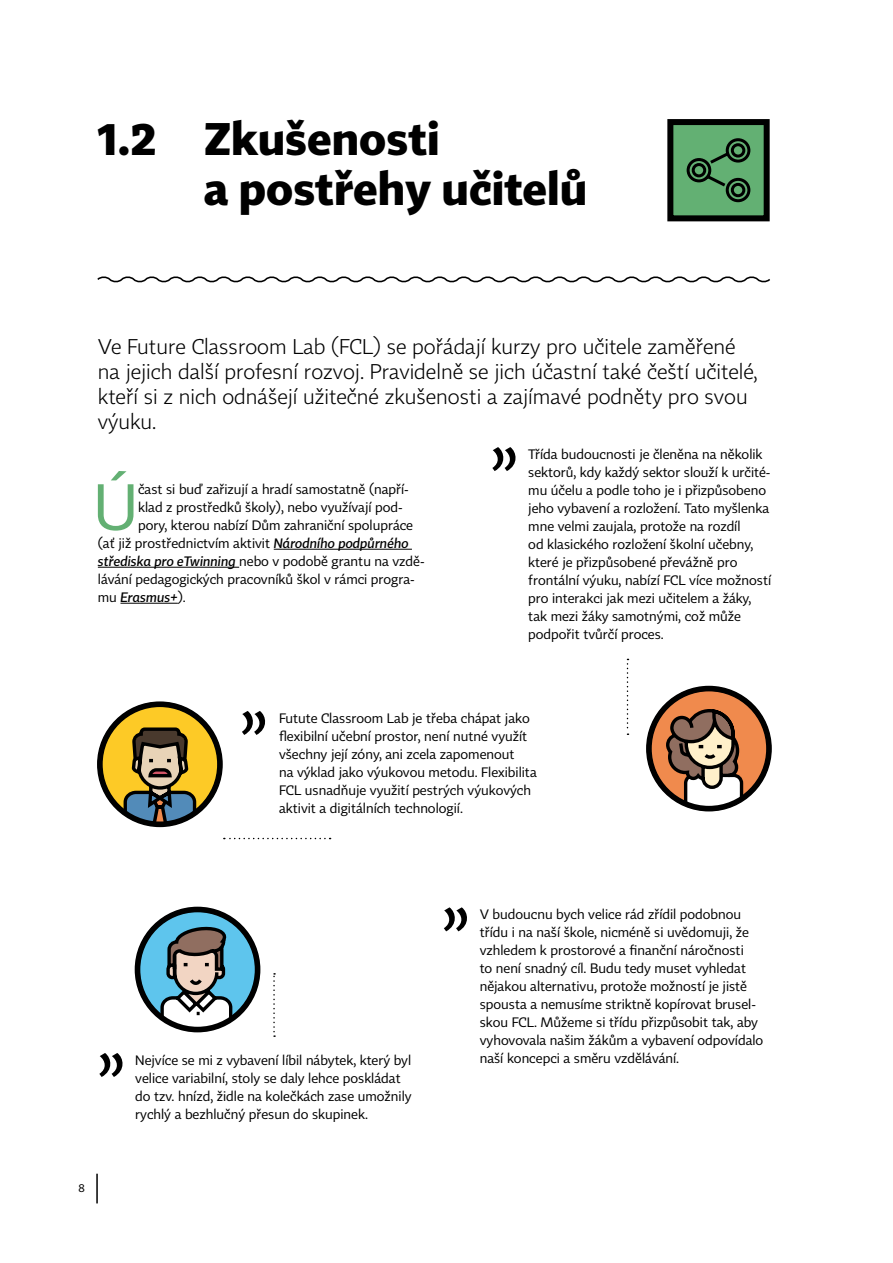
<style>
.page{position:relative;width:893px;height:1263px;background:#fff}
.page>*{position:absolute;margin:0;border:0;box-sizing:border-box;transform-origin:0 0}
.t1{font:72px "Tabac Sans";color:#000}
.t2{font:64.2px "Tabac Sans";color:#63b073}
.t3{font:700 45px/49.5px "Tabac Sans";color:#000}
.t4{font:300 21px/25.2px "Tabac Sans";color:#000}
.t5{font:13.5px/18px "Tabac Sans";color:#000}
.t6{font:italic 500 13.5px "Tabac Sans";color:#000}
.t7{font:11.25px "Tabac Sans";color:#000}
.s1{font-weight:500;font-style:italic}
.s2{font-weight:400;font-style:normal}
</style>
<div class="page">
<hr style="left:96px;top:1174px;width:2px;height:29px;background:#000">
<div style="left:667px;top:119px;width:103px;height:102px;background:#63b073;border:6px solid #000"></div>
<svg style="left:138px;top:909px;width:120px;height:120px;background:#50a9cb"></svg>
<svg style="left:159px;top:927px;width:75px;height:106px"></svg>
<div style="left:135px;top:907px;width:125px;height:125px;border:6px solid #000;border-radius:50%"></div>
<svg style="left:100px;top:704px;width:120px;height:120px;background:#daae20"></svg>
<div style="left:97px;top:701px;width:126px;height:126px;border:6px solid #000;border-radius:50%"></div>
<svg style="left:122px;top:726px;width:76px;height:101px;background:#877b50"></svg>
<svg style="left:649px;top:688px;width:120px;height:121px;background:#c97340"></svg>
<div style="left:646px;top:686px;width:126px;height:125px;border:6px solid #000;border-radius:50%"></div>
<svg style="left:664px;top:707px;width:81px;height:102px"></svg>
<svg style="left:224px;top:838px;width:107px;height:1px"></svg>
<svg style="left:273px;top:973px;width:2px;height:64px"></svg>
<svg style="left:627px;top:659px;width:1px;height:76px"></svg>
<hr style="left:274px;top:549px;width:138px;height:1px;background:#000">
<hr style="left:98px;top:567px;width:141px;height:1px;background:#000">
<hr style="left:120px;top:603px;width:58px;height:1px;background:#000">
<svg style="left:97px;top:276px;width:673px;height:7px"></svg>
<svg style="left:686px;top:138px;width:65px;height:65px"></svg>
<h3 class="t3" style="left:204px;top:114px;width:385px;text-indent:-106px">1.2 Zkušenosti<br>a postřehy učitelů</h3>
<h3 class="t4" style="left:98px;top:334px;width:661px">Ve Future Classroom Lab (FCL) se pořádají kurzy pro učitele zaměřené na jejich další profesní rozvoj. Pravidelně se jich účastní také čeští učitelé, kteří si z nich odnášejí užitečné zkušenosti a zajímavé podněty pro svou výuku.</h3>
<h2 class="t2" style="left:93px;top:468px;width:46px">Ú</h2>
<p class="t5" style="left:138px;top:480px;width:272px">čast si buď zařizují a hradí samostatně (napří-</p>
<p class="t5" style="left:138px;top:498px;width:266px">klad z prostředků školy), nebo využívají pod-</p>
<p class="t5" style="left:138px;top:516px;width:277px">pory, kterou nabízí Dům zahraniční spolupráce</p>
<p class="t5" style="left:98px;top:534px;width:312px">(ať již prostřednictvím aktivit <span class="s1">Národního podpůrného</span></p>
<p class="t5" style="left:98px;top:552px;width:328px"><span class="s1">střediska pro eTwinning</span> nebo v podobě grantu na vzdě-</p>
<p class="t5" style="left:98px;top:570px;width:318px">lávání pedagogických pracovníků škol v rámci progra-</p>
<p class="t6" style="left:98px;top:589px;width:89px"><span class="s2">mu</span> Erasmus+<span class="s2">).</span></p>
<h1 class="t1" style="left:491px;top:389px;width:29px">„</h1>
<p class="t5" style="left:528px;top:445px;width:244px">Třída budoucnosti je členěna na několik sektorů, kdy každý sektor slouží k určité&shy;mu účelu a podle toho je i přizpůsobeno jeho vybavení a rozložení. Tato myšlenka mne velmi zaujala, protože na rozdíl<br>od klasického rozložení školní učebny, které je přizpůsobené převážně pro frontální výuku, nabízí FCL více možností pro interakci jak mezi učitelem a žáky, tak mezi žáky samotnými, což může podpořit tvůrčí proces.</p>
<h1 class="t1" style="left:240px;top:653px;width:29px">„</h1>
<p class="t5" style="left:279px;top:709px;width:259px">Futute Classroom Lab je třeba chápat jako flexibilní učební prostor, není nutné využít všechny její zóny, ani zcela zapomenout<br>na výklad jako výukovou metodu. Flexibilita FCL usnadňuje využití pestrých výukových aktivit a digitálních technologií.</p>
<h1 class="t1" style="left:98px;top:995px;width:29px">„</h1>
<p class="t5" style="left:135px;top:1051px;width:278px">Nejvíce se mi z vybavení líbil nábytek, který byl velice variabilní, stoly se daly lehce poskládat do tzv. hnízd, židle na kolečkách zase umožnily rychlý a bezhlučný přesun do skupinek.</p>
<p class="t7" style="left:78px;top:1181px;width:8px">8</p>
<h1 class="t1" style="left:442px;top:849px;width:29px">„</h1>
<p class="t5" style="left:480px;top:906px;width:285px">V budoucnu bych velice rád zřídil podobnou třídu i na naší škole, nicméně si uvědomuji, že vzhledem k prostorové a finanční náročnosti<br>to není snadný cíl. Budu tedy muset vyhledat nějakou alternativu, protože možností je jistě spousta a nemusíme striktně kopírovat brusel&shy;skou FCL. Můžeme si třídu přizpůsobit tak, aby vyhovovala našim žákům a vybavení odpovídalo naší koncepci a směru vzdělávání.</p>
</div>
